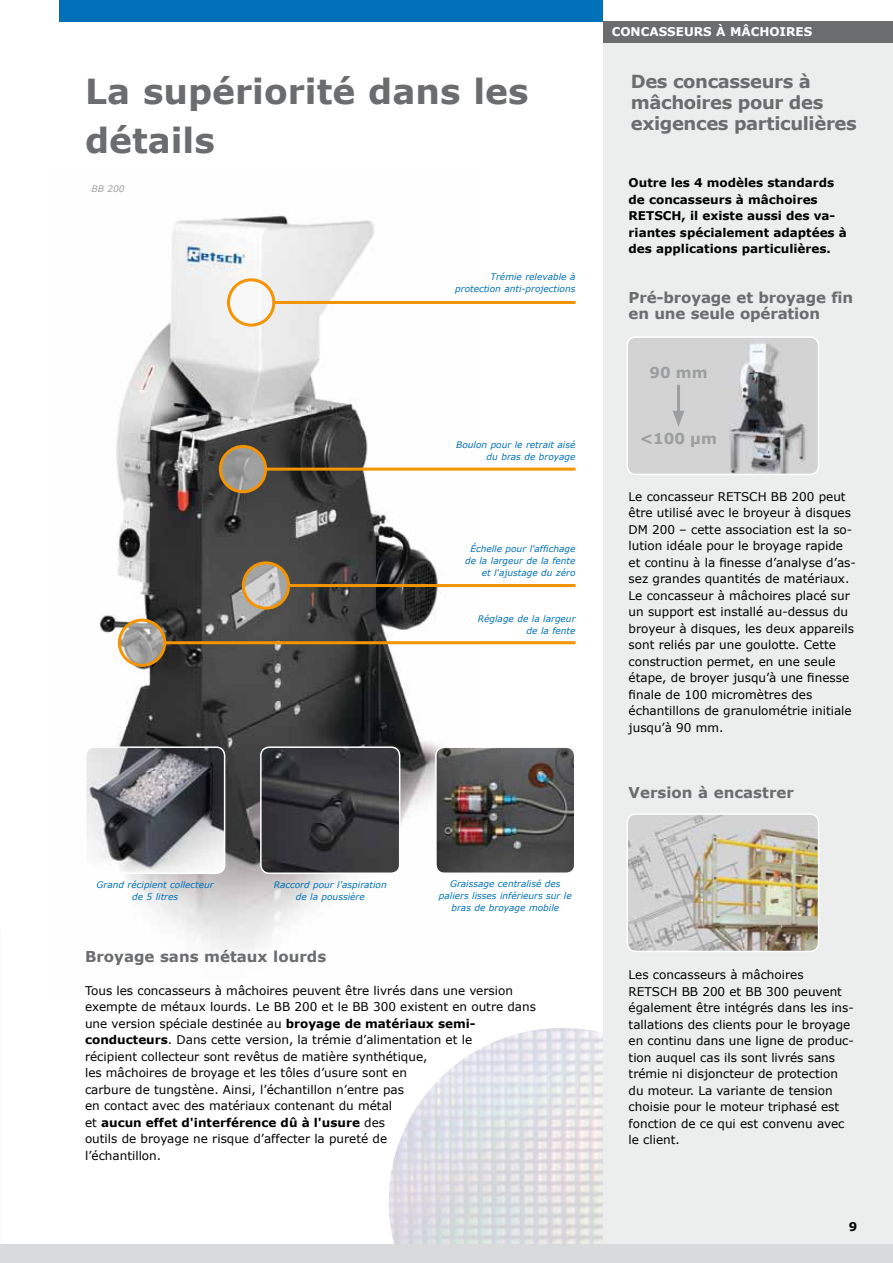
<style>
.page{position:relative;width:893px;height:1263px;background:#fff}
.page>*{position:absolute;margin:0;border:0;box-sizing:border-box;transform-origin:0 0}
.t1{font:700 34.5px/49.5px "Verdana";color:#6b6c6e}
.t2{font:700 18px/21px "Verdana";letter-spacing:-.02em;color:#6b6c6e}
.t3{font:700 15px/16.5px "Verdana";color:#6b6c6e}
.t4{font:700 15px "Verdana";color:#9c9e9f}
.t5{font:12px/16.5px "Verdana";color:#000}
.t6{font:700 12px/16.5px "Verdana";color:#000}
.t7{font:700 12px "Verdana";color:#fff}
.t8{font:italic 9px/12px "Verdana";color:#0070b8;text-align:right}
.t9{font:italic 9px "Verdana";color:#9c9e9f}
.s1{font-weight:700}
</style>
<div class="page">
<svg style="left:389px;top:1024px;width:215px;height:220px"></svg>
<div style="left:604px;top:0;width:289px;height:1263px;background:#eceded"></div>
<img style="left:99px;top:211px;width:381px;height:739px">
<img style="left:436px;top:747px;width:136px;height:126px">
<div style="left:435px;top:746px;width:140px;height:128px;border:2px solid #fff;border-radius:9px"></div>
<img style="left:88px;top:747px;width:137px;height:126px">
<div style="left:85px;top:746px;width:140px;height:128px;border:2px solid #fff;border-radius:9px"></div>
<img style="left:261px;top:747px;width:139px;height:126px">
<div style="left:260px;top:746px;width:140px;height:128px;border:2px solid #fff;border-radius:9px"></div>
<div style="left:60px;top:0;width:544px;height:21px;background:#0070b8"></div>
<div style="left:603px;top:0;width:290px;height:22px;background:#fff"></div>
<div style="left:604px;top:21px;width:289px;height:22px;background:#6b6c6e"></div>
<div style="left:0;top:1244px;width:893px;height:19px;background:#d9dadb"></div>
<img style="left:629px;top:339px;width:189px;height:133px">
<div style="left:626px;top:336px;width:193px;height:139px;border:2px solid #fff;border-radius:9px"></div>
<hr style="left:677px;top:385px;width:3px;height:31px;background:#9c9e9f">
<svg style="left:673px;top:411px;width:11px;height:16px"></svg>
<img style="left:629px;top:816px;width:189px;height:133px">
<div style="left:626px;top:813px;width:193px;height:139px;border:2px solid #fff;border-radius:9px"></div>
<svg style="left:243px;top:563px;width:46px;height:45px"></svg>
<div style="left:242px;top:561px;width:48px;height:49px;border:3px solid #f39400;border-radius:50%"></div>
<hr style="left:289px;top:584px;width:286px;height:3px;background:#f39400">
<svg style="left:119px;top:620px;width:46px;height:45px"></svg>
<div style="left:118px;top:619px;width:48px;height:48px;border:3px solid #f39400;border-radius:50%"></div>
<hr style="left:165px;top:641px;width:410px;height:3px;background:#f39400">
<svg style="left:229px;top:280px;width:45px;height:45px"></svg>
<div style="left:227px;top:278px;width:48px;height:49px;border:3px solid #f39400;border-radius:50%"></div>
<hr style="left:274px;top:301px;width:301px;height:3px;background:#f39400">
<svg style="left:220px;top:446px;width:46px;height:46px"></svg>
<div style="left:219px;top:445px;width:48px;height:48px;border:3px solid #f39400;border-radius:50%"></div>
<hr style="left:266px;top:468px;width:309px;height:3px;background:#f39400">
<p class="t7" style="left:612px;top:24px;width:202px">CONCASSEURS À MÂCHOIRES</p>
<h2 class="t2" style="left:631px;top:70px;width:228px">Des concasseurs à mâchoires pour des exigences particulières</h2>
<h1 class="t1" style="left:85px;top:65px;width:445px">La supériorité dans les détails</h1>
<p class="t9" style="left:92px;top:183px;width:34px">BB 200</p>
<p class="t6" style="left:629px;top:174px;width:220px">Outre les 4 modèles standards de concasseurs à mâchoires<br>RETSCH, il existe aussi des va&shy;riantes spécialement adaptées à des applications particulières.</p>
<p class="t3" style="left:629px;top:289px;width:226px">Pré-broyage et broyage fin en une seule opération</p>
<p class="t8" style="left:455px;top:271px;width:122px">Trémie relevable à protection anti-projections</p>
<p class="t8" style="left:456px;top:438px;width:121px">Boulon pour le retrait aisé du bras de broyage</p>
<p class="t8" style="left:465px;top:542px;width:112px">Échelle pour l'affichage de la largeur de la fente et l'ajustage du zéro</p>
<p class="t8" style="left:478px;top:613px;width:99px">Réglage de la largeur de la fente</p>
<p class="t8" style="left:97px;top:878px;width:119px;text-align:center">Grand récipient collecteur de 5 litres</p>
<p class="t8" style="left:274px;top:878px;width:114px;text-align:center">Raccord pour l'aspiration de la poussière</p>
<p class="t8" style="left:439px;top:877px;width:134px;text-align:center">Graissage centralisé des paliers lisses inférieurs sur le bras de broyage mobile</p>
<p class="t3" style="left:85px;top:947px;width:243px">Broyage sans métaux lourds</p>
<p class="t5" style="left:85px;top:981px;width:452px">Tous les concasseurs à mâchoires peuvent être livrés dans une version exempte de métaux lourds. Le BB 200 et le BB 300 existent en outre dans une version spéciale destinée au <span class="s1">broyage de matériaux semi&shy;conducteurs</span>. Dans cette version, la trémie d’alimentation et le<br>récipient collecteur sont revêtus de matière synthétique,<br>les mâchoires de broyage et les tôles d’usure sont en<br>carbure de tungstène. Ainsi, l’échantillon n’entre pas<br>en contact avec des matériaux contenant du métal<br>et <span class="s1">aucun effet d'interférence dû à l'usure</span> des<br>outils de broyage ne risque d’affecter la pureté de<br>l’échantillon.</p>
<p class="t4" style="left:649px;top:363px;width:60px">90 mm</p>
<p class="t4" style="left:640px;top:429px;width:78px">&lt;100 µm</p>
<p class="t5" style="left:629px;top:488px;width:229px">Le concasseur RETSCH BB 200 peut être utilisé avec le broyeur à disques DM 200 – cette association est la so&shy;lution idéale pour le broyage rapide et continu à la finesse d’analyse d’as&shy;sez grandes quantités de matériaux.<br>Le concasseur à mâchoires placé sur un support est installé au-dessus du broyeur à disques, les deux appareils sont reliés par une goulotte. Cette construction permet, en une seule étape, de broyer jusqu’à une finesse finale de 100 micromètres des échantillons de granulométrie initiale jusqu’à 90 mm.</p>
<p class="t3" style="left:629px;top:784px;width:167px">Version à encastrer</p>
<p class="t5" style="left:629px;top:966px;width:227px">Les concasseurs à mâchoires<br>RETSCH BB 200 et BB 300 peuvent également être intégrés dans les ins&shy;tallations des clients pour le broyage en continu dans une ligne de produc&shy;tion auquel cas ils sont livrés sans trémie ni disjoncteur de protection du moteur. La variante de tension choisie pour le moteur triphasé est fonction de ce qui est convenu avec le client.</p>
<p class="t6" style="left:849px;top:1218px;width:10px">9</p>
</div>
